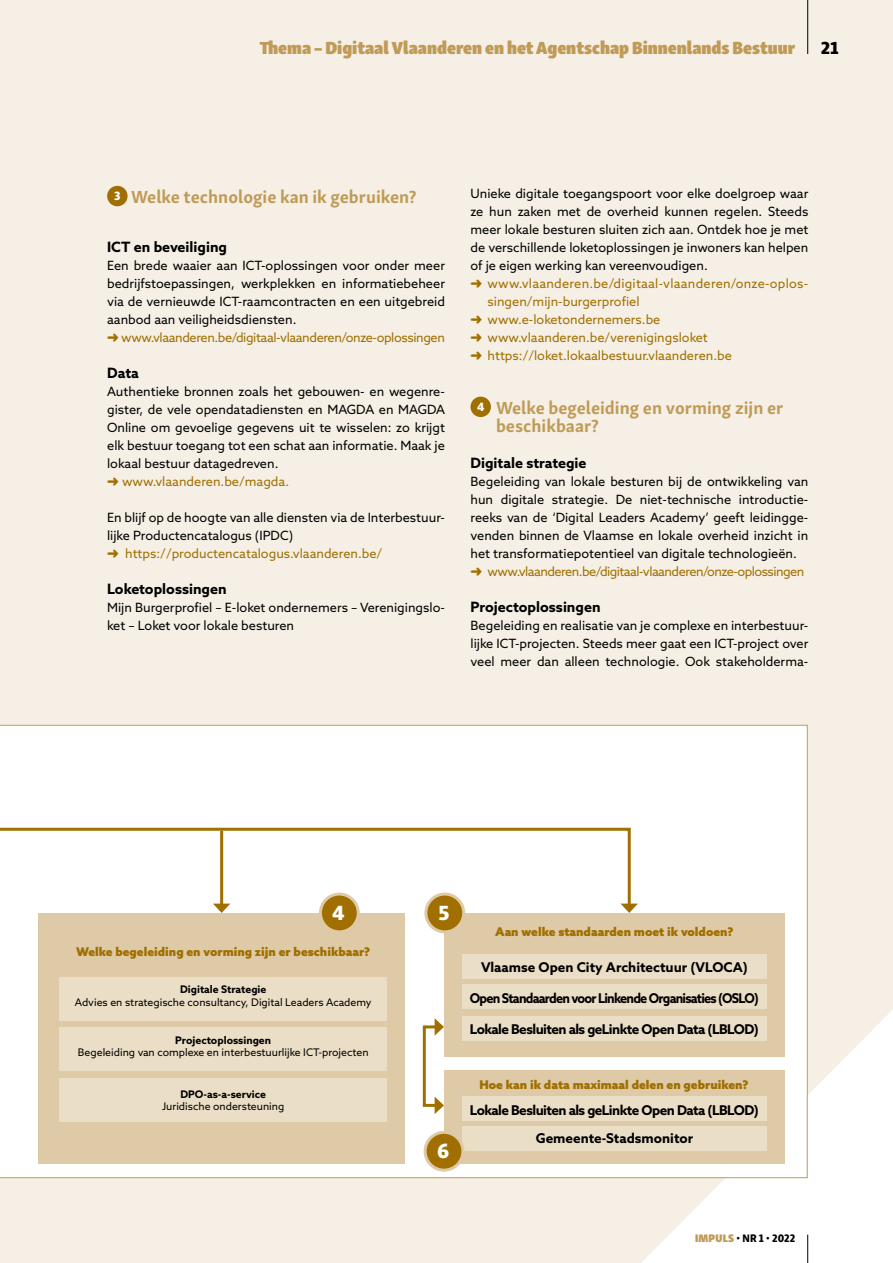
<style>
.page{position:relative;width:893px;height:1263px;background:#f5efe5}
.page>*{position:absolute;margin:0;border:0;box-sizing:border-box;transform-origin:0 0}
.t1{font:21.15px "Skolar Sans Latn Eb";color:#fff}
.t2{font:700 18px/18px "Skolar Sans Latn";color:#c09b57}
.t3{font:18px "Skolar Sans Latn Cn Bl";color:#c09b57}
.t4{font:18px "Skolar Sans Latn Eb";color:#000}
.t5{font:700 14.25px "Azo Sans";color:#000}
.t6{font:700 13.5px/28.3px "Azo Sans";letter-spacing:-.04em;color:#000;text-align:center}
.t7{font:700 13.5px "Azo Sans";letter-spacing:-.06em;color:#000;scale:.94 1}
.t8{font:700 13.5px "Azo Sans";color:#000}
.t9{font:12.75px/18px "Azo Sans";color:#000}
.t10{font:12.75px "Azo Sans";color:#a06f00}
.t11{font:12.75px "Azo Sans";letter-spacing:.02em;color:#a06f00}
.t12{font:900 12px "Azo Sans";color:#a06f00}
.t13{font:11.25px "Skolar Sans Latn Cn Eb";color:#000}
.t14{font:10.5px "Azo Sans";color:#000}
.t15{font:700 10.5px "Azo Sans";color:#000}
.s1{color:#a06f00}
.s2{font-family:"Skolar Sans Latn Cn Bl";color:#c09b57}
.s3{font-family:"Skolar Sans Latn Cn"}
</style>
<div class="page">
<svg style="left:641px;top:1010px;width:252px;height:253px;fill:#fff"></svg>
<div style="left:0;top:725px;width:808px;height:453px;background:#fff"></div>
<hr style="left:807px;top:0;width:1px;height:54px;background:#000">
<svg style="left:807px;top:1234px;width:1px;height:29px"></svg>
<div style="left:444px;top:913px;width:341px;height:143px;background:#dfcaa7"></div>
<div style="left:444px;top:1070px;width:341px;height:93px;background:#dfcaa7"></div>
<div style="left:462px;top:954px;width:304px;height:25px;background:#ebdec6"></div>
<div style="left:462px;top:1096px;width:304px;height:24px;background:#ebdec6"></div>
<div style="left:462px;top:984px;width:304px;height:25px;background:#ebdec6"></div>
<div style="left:462px;top:1126px;width:304px;height:25px;background:#ebdec6"></div>
<div style="left:462px;top:1016px;width:304px;height:25px;background:#ebdec6"></div>
<div style="left:38px;top:913px;width:367px;height:250px;background:#dfcaa7"></div>
<div style="left:107px;top:186px;width:21px;height:20px;background:#a06f00;border-radius:50%"></div>
<div style="left:470px;top:397px;width:21px;height:20px;background:#a06f00;border-radius:50%"></div>
<div style="left:60px;top:977px;width:327px;height:44px;background:#ebdec6"></div>
<div style="left:60px;top:1027px;width:327px;height:44px;background:#ebdec6"></div>
<div style="left:60px;top:1078px;width:327px;height:44px;background:#ebdec6"></div>
<svg style="left:421px;top:1018px;width:23px;height:96px;background:#ebe0c9"></svg>
<svg style="left:213px;top:909px;width:17px;height:4px"></svg>
<div style="left:0;top:826px;width:632px;height:83px;background:#fff"></div>
<svg style="left:620px;top:903px;width:18px;height:10px"></svg>
<div style="left:320px;top:894px;width:38px;height:38px;background:#a06f00;border-radius:50%"></div>
<div style="left:319px;top:892px;width:41px;height:41px;border:3px solid #dfcaa7;border-radius:50%"></div>
<div style="left:426px;top:894px;width:38px;height:38px;background:#a06f00;border-radius:50%"></div>
<div style="left:424px;top:892px;width:41px;height:41px;border:3px solid #dfcaa7;border-radius:50%"></div>
<div style="left:425px;top:1132px;width:38px;height:38px;background:#a06f00;border-radius:50%"></div>
<div style="left:424px;top:1131px;width:40px;height:40px;border:3px solid #dfcaa7;border-radius:50%"></div>
<h2 class="t3" style="left:260px;top:32px;width:537px">Thema - Digitaal Vlaanderen en het Agentschap Binnenlands Bestuur</h2>
<h2 class="t4" style="left:821px;top:32px;width:19px">21</h2>
<h2 class="t2" style="left:114px;top:186px;width:304px"><sup>3</sup> Welke technologie kan ik gebruiken?</h2>
<p class="t5" style="left:107px;top:237px;width:121px">ICT en beveiliging</p>
<p class="t9" style="left:107px;top:256px;width:339px">Een brede waaier aan ICT-oplossingen voor onder meer bedrijfstoepassingen, werkplekken en informatiebeheer via de vernieuwde ICT-raamcontracten en een uitgebreid aanbod aan veiligheidsdiensten.<br><span class="s1">➜ www.vlaanderen.be/digitaal-vlaanderen/onze-oplossingen</span></p>
<p class="t5" style="left:107px;top:363px;width:33px">Data</p>
<p class="t9" style="left:107px;top:382px;width:339px">Authentieke bronnen zoals het gebouwen- en wegenre&shy;gister, de vele opendatadiensten en MAGDA en MAGDA Online om gevoelige gegevens uit te wisselen: zo krijgt elk bestuur toegang tot een schat aan informatie. Maak je lokaal bestuur datagedreven.<br><span class="s1">➜ www.vlaanderen.be/magda.</span></p>
<p class="t9" style="left:107px;top:508px;width:339px">En blijf op de hoogte van alle diensten via de Interbestuur&shy;lijke Productencatalogus (IPDC)<br><span class="s1">➜ https://productencatalogus.vlaanderen.be/</span></p>
<p class="t5" style="left:107px;top:579px;width:121px">Loketoplossingen</p>
<p class="t9" style="left:107px;top:598px;width:339px">Mijn Burgerprofiel – E-loket ondernemers – Verenigingslo&shy;ket – Loket voor lokale besturen</p>
<p class="t9" style="left:470px;top:184px;width:339px">Unieke digitale toegangspoort voor elke doelgroep waar</p>
<p class="t9" style="left:470px;top:202px;width:339px">ze hun zaken met de overheid kunnen regelen. Steeds</p>
<p class="t9" style="left:470px;top:220px;width:339px">meer lokale besturen sluiten zich aan. Ontdek hoe je met</p>
<p class="t9" style="left:470px;top:238px;width:339px">de verschillende loketoplossingen je inwoners kan helpen</p>
<p class="t9" style="left:470px;top:256px;width:239px">of je eigen werking kan vereenvoudigen.</p>
<p class="t11" style="left:470px;top:275px;width:339px">➜ www.vlaanderen.be/digitaal-vlaanderen/onze-oplos-</p>
<p class="t10" style="left:487px;top:293px;width:154px">singen/mijn-burgerprofiel</p>
<p class="t10" style="left:470px;top:311px;width:191px">➜ www.e-loketondernemers.be</p>
<p class="t10" style="left:470px;top:329px;width:239px">➜ www.vlaanderen.be/verenigingsloket</p>
<p class="t10" style="left:470px;top:347px;width:263px">➜ https://loket.lokaalbestuur.vlaanderen.be</p>
<h2 class="t2" style="left:496px;top:397px;width:289px;text-indent:-19px"><sup>4</sup> Welke begeleiding en vorming zijn er beschikbaar?</h2>
<p class="t5" style="left:470px;top:453px;width:118px">Digitale strategie</p>
<p class="t9" style="left:470px;top:472px;width:339px">Begeleiding van lokale besturen bij de ontwikkeling van hun digitale strategie. De niet-technische introductie&shy;reeks van de ‘Digital Leaders Academy’ geeft leidingge&shy;venden binnen de Vlaamse en lokale overheid inzicht in het transformatiepotentieel van digitale technologieën. <span class="s1">➜ www.vlaanderen.be/digitaal-vlaanderen/onze-oplossingen</span></p>
<p class="t5" style="left:470px;top:597px;width:132px">Projectoplossingen</p>
<p class="t9" style="left:470px;top:616px;width:339px;text-align:justify">Begeleiding en realisatie van je complexe en interbestuur&shy;lijke ICT-projecten. Steeds meer gaat een ICT-project over veel meer dan alleen technologie. Ook stakeholderma-</p>
<h1 class="t1" style="left:332px;top:895px;width:14px">4</h1>
<h1 class="t1" style="left:438px;top:895px;width:12px">5</h1>
<p class="t12" style="left:76px;top:944px;width:295px">Welke begeleiding en vorming zijn er beschikbaar?</p>
<p class="t15" style="left:180px;top:983px;width:88px">Digitale Strategie</p>
<p class="t14" style="left:75px;top:995px;width:298px">Advies en strategische consultancy, Digital Leaders Academy</p>
<p class="t15" style="left:175px;top:1033px;width:97px">Projectoplossingen</p>
<p class="t14" style="left:78px;top:1045px;width:292px">Begeleiding van complexe en interbestuurlijke ICT-projecten</p>
<p class="t15" style="left:180px;top:1087px;width:87px">DPO-as-a-service</p>
<p class="t14" style="left:162px;top:1100px;width:124px">Juridische ondersteuning</p>
<h1 class="t1" style="left:437px;top:1133px;width:14px">6</h1>
<p class="t12" style="left:495px;top:924px;width:240px">Aan welke standaarden moet ik voldoen?</p>
<p class="t8" style="left:481px;top:958px;width:268px">Vlaamse Open City Architectuur (VLOCA)</p>
<p class="t7" style="left:470px;top:989px;width:309px">Open Standaarden voor Linkende Organisaties (OSLO)</p>
<p class="t6" style="left:470px;top:1015px;width:291px">Lokale Besluiten als geLinkte Open Data (LBLOD)</p>
<p class="t12" style="left:479px;top:1076px;width:270px">Hoe kan ik data maximaal delen en gebruiken?</p>
<p class="t6" style="left:470px;top:1095px;width:291px">Lokale Besluiten als geLinkte Open Data (LBLOD)<br>Gemeente-Stadsmonitor</p>
<p class="t13" style="left:695px;top:1229px;width:102px"><span class="s2">IMPULS</span> <span class="s3">•</span> NR 1 <span class="s3">•</span> 2022</p>
</div>
